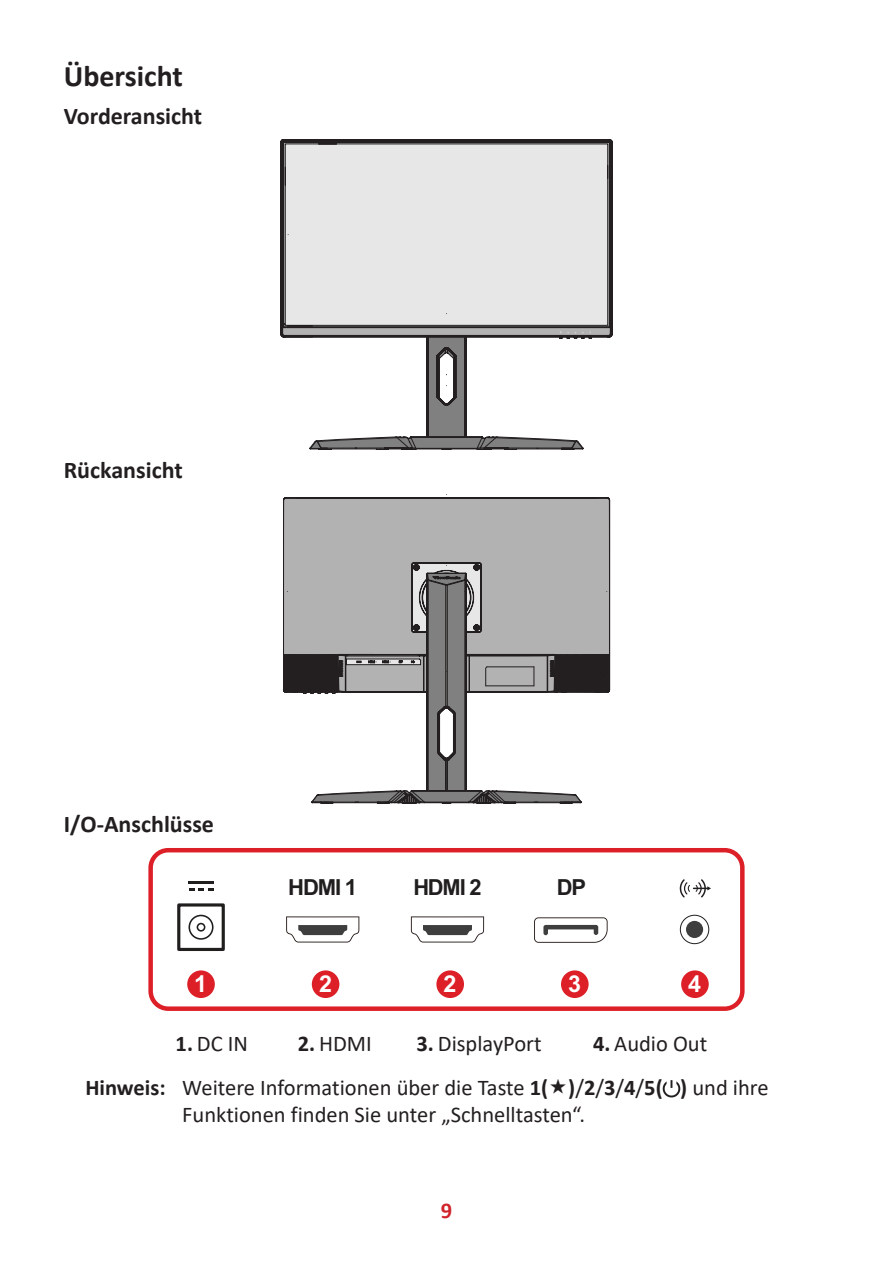
<style>
.page{position:relative;width:893px;height:1263px;background:#fff}
.page>*{position:absolute;margin:0;border:0;box-sizing:border-box;transform-origin:0 0}
.t1{font:700 30px "Calibri";color:#231f20}
.t2{font:700 24px "Calibri";color:#231f20}
.t3{font:700 23.25px "Arial";color:#fff}
.t4{font:22.5px/44px "Calibri";color:#231f20}
.t5{font:700 22.5px "Calibri";color:#d1232a}
.t6{font:700 22.2px "Arial";letter-spacing:-.055em;color:#211e1e}
.s1{font-weight:700}
</style>
<div class="page">
<svg style="left:281px;top:139px;width:331px;height:311px;background:#dadbda"></svg>
<svg style="left:310px;top:331px;width:281px;height:119px"></svg>
<svg style="left:283px;top:494px;width:324px;height:69px;background:#b0b0b0"></svg>
<svg style="left:283px;top:563px;width:327px;height:241px"></svg>
<div style="left:148px;top:848px;width:597px;height:163px;border:4px solid #dd1f28;border-radius:18px"></div>
<div style="left:187px;top:970px;width:28px;height:28px;background:#dd1f28;border-radius:50%"></div>
<div style="left:312px;top:970px;width:27px;height:28px;background:#dd1f28;border-radius:50%"></div>
<div style="left:436px;top:970px;width:28px;height:28px;background:#dd1f28;border-radius:50%"></div>
<div style="left:561px;top:970px;width:28px;height:28px;background:#dd1f28;border-radius:50%"></div>
<div style="left:681px;top:970px;width:28px;height:28px;background:#dd1f28;border-radius:50%"></div>
<svg style="left:680px;top:915px;width:29px;height:29px"></svg>
<div style="left:680px;top:915px;width:29px;height:29px;border:1px solid #231f20;border-radius:50%"></div>
<div style="left:686px;top:921px;width:17px;height:17px;background:#3e3e3f;border-radius:50%"></div>
<svg style="left:286px;top:916px;width:73px;height:26px"></svg>
<svg style="left:411px;top:916px;width:73px;height:26px"></svg>
<svg style="left:534px;top:917px;width:74px;height:26px"></svg>
<hr style="left:189px;top:881px;width:25px;height:3px;background:#211e1e">
<svg style="left:189px;top:888px;width:25px;height:2px"></svg>
<svg style="left:188px;top:914px;width:26px;height:26px"></svg>
<div style="left:177px;top:903px;width:48px;height:48px;border:3px solid #211e1e"></div>
<svg style="left:680px;top:879px;width:31px;height:18px"></svg>
<svg style="left:663px;top:1080px;width:17px;height:17px"></svg>
<h1 class="t1" style="left:64px;top:55px;width:121px">Übersicht</h1>
<p class="t2" style="left:64px;top:99px;width:140px">Vorderansicht</p>
<p class="t2" style="left:64px;top:453px;width:120px">Rückansicht</p>
<p class="t2" style="left:64px;top:807px;width:152px">I/O-Anschlüsse</p>
<p class="t6" style="left:288px;top:872px;width:70px">HDMI 1</p>
<p class="t6" style="left:413px;top:872px;width:70px">HDMI 2</p>
<p class="t6" style="left:557px;top:872px;width:31px">DP</p>
<p class="t3" style="left:194px;top:968px;width:14px">1</p>
<p class="t3" style="left:319px;top:968px;width:14px">2</p>
<p class="t3" style="left:443px;top:968px;width:14px">2</p>
<p class="t3" style="left:568px;top:968px;width:14px">3</p>
<p class="t3" style="left:688px;top:968px;width:14px">4</p>
<p class="t4" style="left:176px;top:1021px;width:74px"><span class="s1">1.</span> DC IN</p>
<p class="t4" style="left:298px;top:1021px;width:76px"><span class="s1">2.</span> HDMI</p>
<p class="t4" style="left:417px;top:1021px;width:127px"><span class="s1">3.</span> DisplayPort</p>
<p class="t4" style="left:85px;top:1021px;width:685px;text-indent:508px"><span class="s1">4.</span> Audio Out<br><span class="s1">Hinweis:</span> Weitere Informationen über die Taste <span class="s1">1( )</span>/<span class="s1">2</span>/<span class="s1">3</span>/<span class="s1">4</span>/<span class="s1">5( )</span> und ihre</p>
<p class="t4" style="left:182px;top:1092px;width:404px">Funktionen finden Sie unter „Schnelltasten“.</p>
<p class="t5" style="left:441px;top:1194px;width:13px">9</p>
</div>
